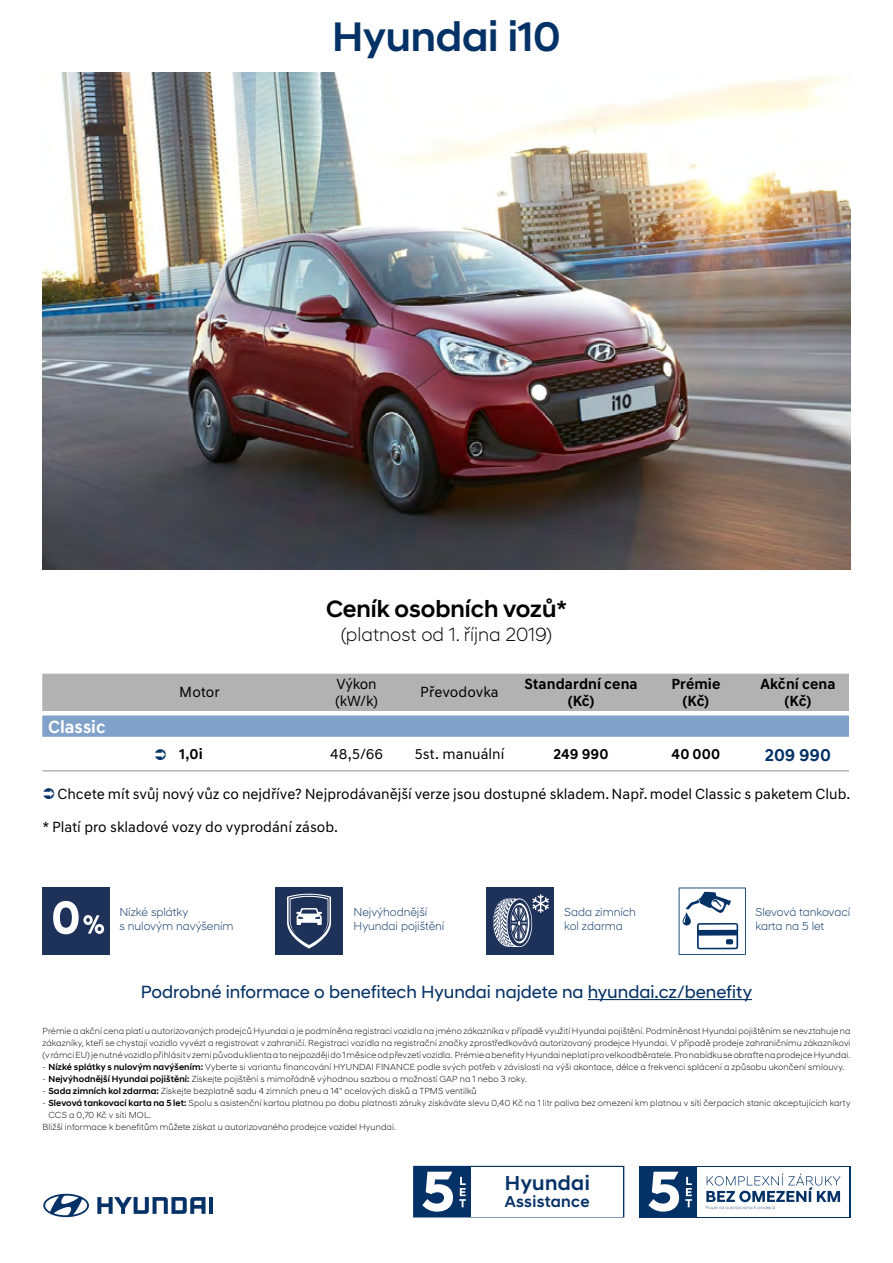
<style>
.page{position:relative;width:893px;height:1263px;background:#fff}
.page>*{position:absolute;margin:0;border:0;box-sizing:border-box;transform-origin:0 0}
.t1{font:500 42px "Hyundai Sans Head";letter-spacing:-.005em;color:#053266}
.t2{font:500 24px "Hyundai Sans Head";color:#000}
.t3{font:500 20.7px "Hyundai Sans Head";letter-spacing:.02em;color:#053266}
.t4{font:300 19.5px "Hyundai Sans Head";color:#000}
.t5{font:18px "Hyundai Sans Head";color:#053266}
.t6{font:700 18px "Hyundai Sans Text";letter-spacing:-.005em;color:#fff}
.t7{font:700 18px "Hyundai Sans Text";letter-spacing:-.005em;color:#053266}
.t8{font:500 16.05px "Hyundai Sans Head";letter-spacing:.02em;color:#053266}
.t9{font:15px/16.5px "Hyundai Sans Text";color:#000}
.t10{font:700 15px/16.5px "Hyundai Sans Text";letter-spacing:.005em;color:#000;text-align:center}
.t11{font:300 11.85px/14.1px "Hyundai Sans Head";color:#053266}
.t12{font:300 9px/12px "Hyundai Sans Head";letter-spacing:.015em;color:#000;text-align:justify}
.s1{font-weight:500}
</style>
<div class="page">
<svg style="left:97px;top:1197px;width:108px;height:17px"></svg>
<hr style="left:209px;top:1197px;width:4px;height:17px;background:#053266">
<svg style="left:43px;top:1194px;width:46px;height:23px"></svg>
<img style="left:43px;top:72px;width:807px;height:497px">
<svg style="left:42px;top:674px;width:807px;height:63px;background:#a7b2bf"></svg>
<hr style="left:42px;top:770px;width:131px;height:1px;background:#b3b2b2">
<hr style="left:173px;top:770px;width:138px;height:1px;background:#b3b2b2">
<hr style="left:311px;top:770px;width:91px;height:1px;background:#b3b2b2">
<hr style="left:402px;top:770px;width:115px;height:1px;background:#b3b2b2">
<hr style="left:517px;top:770px;width:128px;height:1px;background:#b3b2b2">
<hr style="left:645px;top:770px;width:102px;height:1px;background:#b3b2b2">
<hr style="left:747px;top:770px;width:102px;height:1px;background:#b3b2b2">
<div style="left:42px;top:887px;width:67px;height:68px;background:#1e3159"></div>
<svg style="left:53px;top:901px;width:51px;height:33px"></svg>
<div style="left:486px;top:887px;width:68px;height:68px;background:#1e3159"></div>
<svg style="left:493px;top:894px;width:56px;height:53px"></svg>
<svg style="left:679px;top:887px;width:67px;height:68px"></svg>
<hr style="left:588px;top:999px;width:164px;height:1px;background:#053266">
<div style="left:639px;top:1166px;width:211px;height:51px;background:#053266"></div>
<div style="left:698px;top:1167px;width:151px;height:49px;background:#fff"></div>
<svg style="left:648px;top:1172px;width:31px;height:39px"></svg>
<svg style="left:685px;top:1177px;width:7px;height:30px"></svg>
<svg style="left:706px;top:1173px;width:134px;height:37px"></svg>
<svg style="left:413px;top:1166px;width:211px;height:51px"></svg>
<div style="left:276px;top:887px;width:67px;height:68px;background:#1e3159"></div>
<svg style="left:287px;top:894px;width:44px;height:54px"></svg>
<h1 class="t1" style="left:332px;top:11px;width:230px">Hyundai i10</h1>
<h2 class="t2" style="left:326px;top:594px;width:242px">Ceník osobních vozů*</h2>
<h3 class="t4" style="left:341px;top:623px;width:213px">(platnost od 1. října 2019)</h3>
<h3 class="t6" style="left:48px;top:716px;width:59px">Classic</h3>
<h3 class="t9" style="left:179px;top:684px;width:42px">Motor</h3>
<h3 class="t9" style="left:335px;top:676px;width:44px">Výkon (kW/k)</h3>
<h3 class="t9" style="left:420px;top:684px;width:80px">Převodovka</h3>
<h3 class="t10" style="left:524px;top:676px;width:115px">Standardní cena (Kč)</h3>
<h3 class="t10" style="left:671px;top:676px;width:50px">Prémie (Kč)</h3>
<h3 class="t10" style="left:760px;top:676px;width:77px">Akční cena (Kč)</h3>
<h3 class="t10" style="left:179px;top:746px;width:25px">1,0i</h3>
<h3 class="t9" style="left:330px;top:746px;width:55px">48,5/66</h3>
<h3 class="t9" style="left:415px;top:746px;width:91px">5st. manuální</h3>
<h3 class="t10" style="left:554px;top:746px;width:56px">249 990</h3>
<h3 class="t10" style="left:671px;top:746px;width:50px">40 000</h3>
<h3 class="t7" style="left:765px;top:743px;width:68px">209 990</h3>
<h3 class="t9" style="left:57px;top:786px;width:794px">Chcete mít svůj nový vůz co nejdříve? Nejprodávanější verze jsou dostupné skladem. Např. model Classic s paketem Club.</h3>
<h3 class="t9" style="left:43px;top:819px;width:297px">* Platí pro skladové vozy do vyprodání zásob.</h3>
<h3 class="t11" style="left:119px;top:905px;width:116px">Nízké splátky<br>s nulovým navýšením</h3>
<h3 class="t11" style="left:564px;top:905px;width:73px">Sada zimních kol zdarma</h3>
<h3 class="t11" style="left:756px;top:905px;width:96px">Slevová tankovací karta na 5 let</h3>
<h3 class="t11" style="left:354px;top:905px;width:92px">Nejvýhodnější<br>Hyundai pojištění</h3>
<h3 class="t5" style="left:141px;top:981px;width:613px">Podrobné informace o benefitech Hyundai najdete na hyundai.cz/benefity</h3>
<p class="t12" style="left:43px;top:1025px;width:809px">Prémie a akční cena platí u autorizovaných prodejců Hyundai a je podmíněna registrací vozidla na jméno zákazníka v případě využití Hyundai pojištění. Podmíněnost Hyundai pojištěním se nevztahuje na zákazníky, kteří se chystají vozidlo vyvézt a registrovat v zahraničí. Registraci vozidla na registrační značky zprostředkovává autorizovaný prodejce Hyundai. V případě prodeje zahraničnímu zákazníkovi (vrámci EU) je nutné vozidlo přihlásit v zemi původu klienta a to nejpozději do 1 měsíce od převzetí vozidla. Prémie a benefity Hyundai neplatí pro velkoodběratele. Pro nabídku se obraťte na prodejce Hyundai.</p>
<p class="t12" style="left:43px;top:1061px;width:803px">- <span class="s1">Nízké splátky s nulovým navýšením:</span> Vyberte si variantu financování HYUNDAI FINANCE podle svých potřeb v závislosti na výši akontace, délce a frekvenci splácení a způsobu ukončení smlouvy.</p>
<p class="t12" style="left:43px;top:1073px;width:486px">- <span class="s1">Nejvýhodnější Hyundai pojištění:</span> Získejte pojištění s mimořádně výhodnou sazbou a možností GAP na 1 nebo 3 roky.</p>
<p class="t12" style="left:43px;top:1085px;width:436px">- <span class="s1">Sada zimních kol zdarma:</span> Získejte bezplatně sadu 4 zimních pneu a 14" ocelových disků a TPMS ventilků</p>
<p class="t12" style="left:43px;top:1097px;width:809px">- <span class="s1">Slevová tankovací karta na 5 let:</span> Spolu s asistenční kartou platnou po dobu platnosti záruky získáváte slevu 0,40 Kč na 1 litr paliva bez omezení km platnou v síti čerpacích stanic akceptujících karty</p>
<p class="t12" style="left:48px;top:1109px;width:104px">CCS a 0,70 Kč v síti MOL.</p>
<p class="t12" style="left:43px;top:1121px;width:355px">Bližší informace k benefitům můžete získat u autorizovaného prodejce vozidel Hyundai.</p>
<h3 class="t3" style="left:505px;top:1171px;width:86px">Hyundai</h3>
<h3 class="t8" style="left:505px;top:1192px;width:86px">Assistance</h3>
</div>
